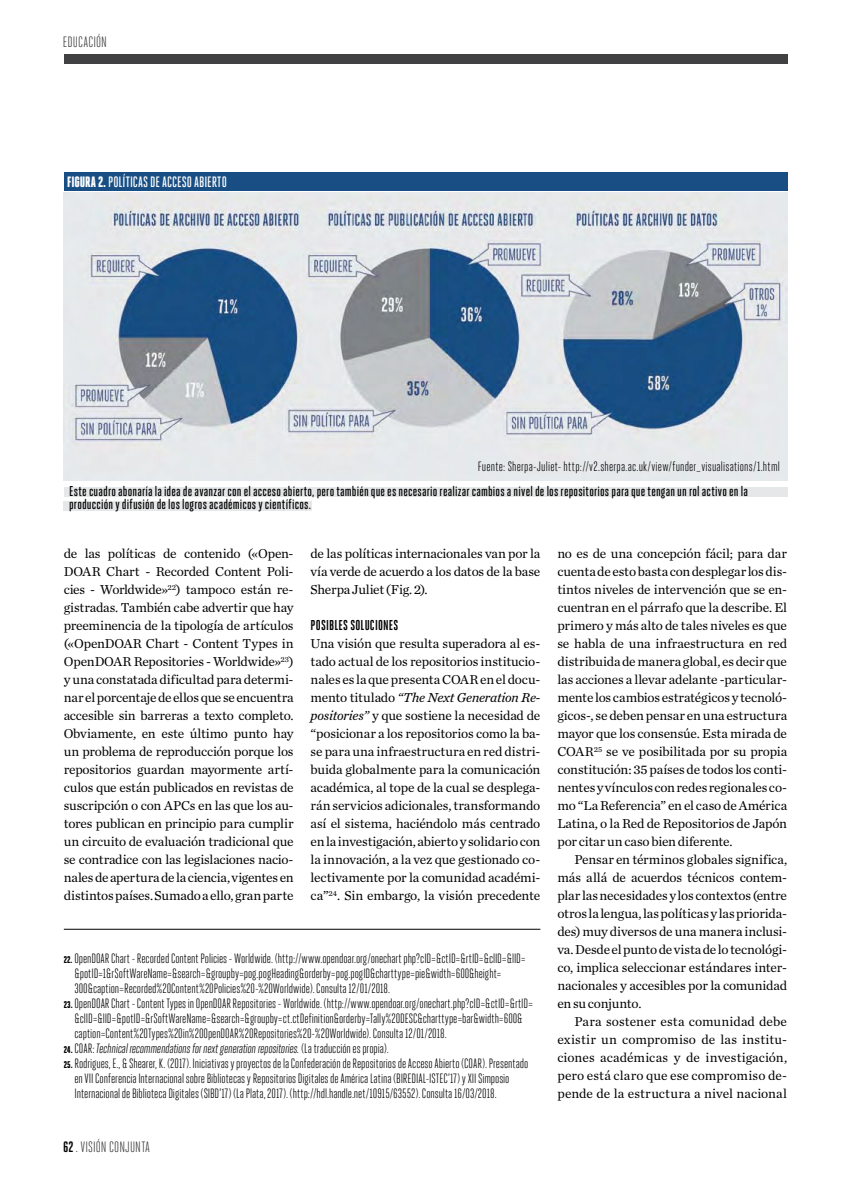
<style>
.page{position:relative;width:851px;height:1191px;background:#fff}
.page>*{position:absolute;margin:0;border:0;box-sizing:border-box;transform-origin:0 0}
.t1{font:500 15px "Heroic Condensed";letter-spacing:.005em;color:#fff}
.t2{font:15px "Heroic Condensed";letter-spacing:.005em;color:#414042}
.t3{font:500 14.25px/13.5px "Heroic Condensed";letter-spacing:.01em;color:#000}
.t4{font:700 14.25px "Heroic Condensed";letter-spacing:.015em;color:#000}
.t5{font:13.5px/18px "Chronicle Text G1";letter-spacing:-.015em;color:#000;text-align:justify}
.t6{font:13.5px/15px "Heroic Condensed";color:#000}
.t7{font:italic 13.5px "Heroic Condensed";letter-spacing:-.01em;color:#000}
.t8{font:italic 13.5px "Chronicle Text G2";letter-spacing:-.015em;color:#000}
.s1{font-weight:900}
.s2{font-family:"Chronicle Text G1";font-style:normal}
.s3{font-family:"Chronicle Text G2";font-style:italic}
.s4{font-weight:900;font-size:9.75px}
.s5{font-weight:900;font-style:normal;font-size:9.75px}
.s6{font-style:normal}
.s7{font-weight:700;color:#000}
</style>
<div class="page">
<img style="left:64px;top:192px;width:723px;height:289px">
<div style="left:64px;top:172px;width:723px;height:19px;background:#184e83"></div>
<div style="left:64px;top:487px;width:723px;height:9px;background:#e6e7e8"></div>
<div style="left:64px;top:501px;width:248px;height:9px;background:#e6e7e8"></div>
<hr style="left:64px;top:929px;width:476px;height:1px;background:#000">
<div style="left:64px;top:54px;width:723px;height:9px;background:#414042"></div>
<p class="t2" style="left:63px;top:33px;width:6px">EDUCACIÓN</p>
<p class="t1" style="left:67px;top:173px;width:161px"><span class="s1">FIGURA 2.</span>Políticas de acceso abierto</p>
<p class="t6" style="left:477px;top:459px;width:303px">Fuente: Sherpa-Juliet- http://v2.sherpa.ac.uk/view/funder–visualisations/1.html</p>
<p class="t3" style="left:69px;top:484px;width:680px">Este cuadro abonaría la idea de avanzar con el acceso abierto, pero también que es necesario realizar cambios a nivel de los repositorios para que tengan un rol activo en la producción y difusión de los logros académicos y científicos.</p>
<p class="t5" style="left:64px;top:544px;width:231px">de las políticas de contenido («Open-DOAR Chart - Recorded Content Poli&shy;cies - Worldwide»<sup>22</sup>) tampoco están re&shy;gistradas. También cabe advertir que hay preeminencia de la tipología de artículos («OpenDOAR Chart - Content Types in OpenDOAR Repositories - Worldwide»<sup>23</sup>) y una constatada dificultad para determi&shy;nar el porcentaje de ellos que se encuentra accesible sin barreras a texto completo.<br>Obviamente, en este último punto hay un problema de reproducción porque los repositorios guardan mayormente artí&shy;culos que están publicados en revistas de suscripción o con APCs en las que los au&shy;tores publican en principio para cumplir un circuito de evaluación tradicional que se contradice con las legislaciones nacio&shy;nales de apertura de la ciencia, vigentes en distintos países. Sumado a ello, gran parte</p>
<p class="t5" style="left:310px;top:544px;width:231px">de las políticas internacionales van por la vía verde de acuerdo a los datos de la base Sherpa Juliet (Fig. 2).</p>
<p class="t4" style="left:310px;top:617px;width:89px">POSIBLES SOLUCIONES</p>
<p class="t5" style="left:310px;top:634px;width:231px">Una visión que resulta superadora al es&shy;tado actual de los repositorios institucio&shy;nales es la que presenta COAR en el docu-</p>
<p class="t8" style="left:310px;top:687px;width:231px"><span class="s2">mento titulado</span> “The Next Generation Re-</p>
<p class="t5" style="left:310px;top:706px;width:231px"><span class="s3">positories”</span> y que sostiene la necesidad de “posicionar a los repositorios como la ba&shy;se para una infraestructura en red distri&shy;buida globalmente para la comunicación académica, al tope de la cual se desplega&shy;rán servicios adicionales, transformando así el sistema, haciéndolo más centrado en la investigación, abierto y solidario con la innovación, a la vez que gestionado co&shy;lectivamente por la comunidad académi&shy;ca”<sup>24</sup>. Sin embargo, la visión precedente</p>
<p class="t6" style="left:74px;top:950px;width:453px;text-indent:-11px"><span class="s4">22.</span> OpenDOAR Chart - Recorded Content Policies - Worldwide. (http://www.opendoar.org/onechart php?cID=&amp;ctID=&amp;rtID=&amp;clID=&amp;lID= &amp;potID=1&amp;rSoftWareName=&amp;search=&amp;groupby=pog.pogHeading&amp;orderby=pog.pogID&amp;charttype=pie&amp;width=600&amp;height=<br>300&amp;caption=Recorded%20Content%20Policies%20-%20Worldwide). Consulta 12/01/2018.</p>
<p class="t6" style="left:74px;top:995px;width:460px;text-indent:-11px"><span class="s4">23.</span> OpenDOAR Chart - Content Types in OpenDOAR Repositories - Worldwide. (http://www.opendoar.org/onechart.php?cID=&amp;ctID=&amp;rtID= &amp;clID=&amp;lID=&amp;potID=&amp;rSoftWareName=&amp;search=&amp;groupby=ct.ctDefinition&amp;orderby=Tally%20DESC&amp;charttype=bar&amp;width=600&amp; caption=Content%20Types%20in%20OpenDOAR%20Repositories%20-%20Worldwide). Consulta 12/01/2018.</p>
<p class="t7" style="left:64px;top:1040px;width:326px"><span class="s5">24.</span> <span class="s6">C OAR:</span> Technical recommendations for next generation repositories. <span class="s6">(La traducción es propia).</span></p>
<p class="t6" style="left:74px;top:1055px;width:455px;text-indent:-11px"><span class="s4">25.</span> Rodrigues, E., &amp; Shearer, K. (2017). Iniciativas y proyectos de la Confederación de Repositorios de Acceso Abierto (COAR). Presentado en VII Conferencia Internacional sobre Bibliotecas y Repositorios Digitales de América Latina (BIREDIAL-ISTEC’17) y XII Simposio<br>Internacional de Biblioteca Digitales (SIBD’17) (La Plata, 2017). (http://hdl.handle.net/10915/63552). Consulta 16/03/2018.</p>
<p class="t2" style="left:63px;top:1139px;width:88px"><span class="s7">62</span> .VISIÓN CONJUNTA</p>
<p class="t5" style="left:557px;top:544px;width:231px">no es de una concepción fácil; para dar cuenta de esto basta con desplegar los dis&shy;tintos niveles de intervención que se en&shy;cuentran en el párrafo que la describe. El primero y más alto de tales niveles es que se habla de una infraestructura en red distribuida de manera global, es decir que las acciones a llevar adelante -particular&shy;mente los cambios estratégicos y tecnoló&shy;gicos-, se deben pensar en una estructura mayor que los consensúe. Esta mirada de COAR<sup>25</sup> se ve posibilitada por su propia constitución: 35 países de todos los conti&shy;nentes y vínculos con redes regionales co&shy;mo “La Referencia” en el caso de América Latina, o la Red de Repositorios de Japón por citar un caso bien diferente.</p>
<p class="t5" style="left:557px;top:850px;width:231px;text-indent:17px">Pensar en términos globales significa, más allá de acuerdos técnicos contem&shy;plar las necesidades y los contextos (entre otros la lengua, las políticas y las priorida&shy;des) muy diversos de una manera inclusi&shy;va. Desde el punto de vista de lo tecnológi&shy;co, implica seleccionar estándares inter&shy;nacionales y accesibles por la comunidad en su conjunto.</p>
<p class="t5" style="left:557px;top:1012px;width:231px;text-indent:17px">Para sostener esta comunidad debe existir un compromiso de las institu&shy;ciones académicas y de investigación, pero está claro que ese compromiso de&shy;pende de la estructura a nivel nacional</p>
</div>
